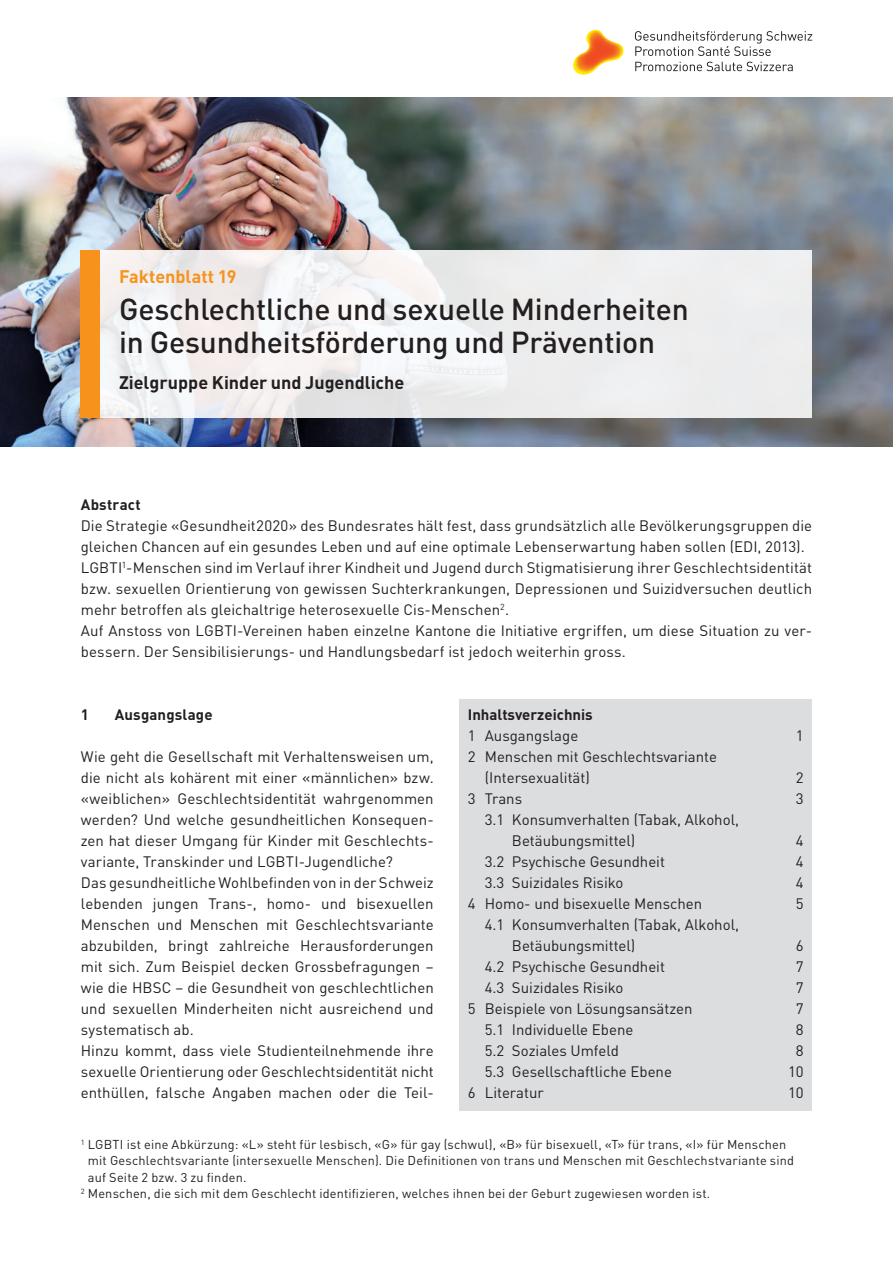
<style>
.page{position:relative;width:893px;height:1263px;background:#fff}
.page>*{position:absolute;margin:0;border:0;box-sizing:border-box;transform-origin:0 0}
.t1{font:500 30px/33px "DINOT";letter-spacing:-.005em;color:#231f20}
.t2{font:700 18px "DINOT";color:#231f20}
.t3{font:700 18px "DINOT";color:#f7931d}
.t4{font:15px/21px "DINOT";letter-spacing:.005em;color:#231f20}
.t5{font:700 15px "DINOT";letter-spacing:.005em;color:#231f20}
.t6{font:12.75px "DINOT";letter-spacing:.015em;color:#231f20}
</style>
<div class="page">
<img style="left:0;top:98px;width:893px;height:349px">
<div style="left:459px;top:699px;width:353px;height:412px;background:#dcdddf"></div>
<div style="left:81px;top:250px;width:731px;height:168px;background:linear-gradient(to bottom,#f1f0f0,#eeeeef)"></div>
<div style="left:81px;top:250px;width:19px;height:168px;background:#f7931d"></div>
<img style="left:573px;top:30px;width:51px;height:45px">
<svg style="left:635px;top:31px;width:177px;height:25px"></svg>
<svg style="left:635px;top:62px;width:158px;height:9px"></svg>
<p class="t3" style="left:119px;top:264px;width:119px">Faktenblatt 19</p>
<h1 class="t1" style="left:119px;top:292px;width:571px">Geschlechtliche und sexuelle Minderheiten in Gesundheitsförderung und Prävention</h1>
<p class="t2" style="left:119px;top:371px;width:287px">Zielgruppe Kinder und Jugendliche</p>
<p class="t5" style="left:81px;top:494px;width:62px">Abstract</p>
<p class="t4" style="left:81px;top:514px;width:733px">Die Strategie «Gesundheit2020» des Bundesrates hält fest, dass grundsätzlich alle Bevölkerungsgruppen die gleichen Chancen auf ein gesundes Leben und auf eine optimale Lebenserwartung haben sollen (EDI, 2013).<br>LGBTI<sup>1</sup>-Menschen sind im Verlauf ihrer Kindheit und Jugend durch Stigmatisierung ihrer Geschlechtsidentität bzw. sexuellen Orientierung von gewissen Suchterkrankungen, Depressionen und Suizidversuchen deutlich mehr betroffen als gleichaltrige heterosexuelle Cis-Menschen<sup>2</sup>.<br>Auf Anstoss von LGBTI-Vereinen haben einzelne Kantone die Initiative ergriffen, um diese Situation zu ver&shy;bessern. Der Sensibilisierungs- und Handlungsbedarf ist jedoch weiterhin gross.</p>
<p class="t5" style="left:81px;top:704px;width:10px">1</p>
<p class="t5" style="left:115px;top:704px;width:99px">Ausgangslage</p>
<p class="t4" style="left:81px;top:745px;width:354px">Wie geht die Gesellschaft mit Verhaltensweisen um, die nicht als kohärent mit einer «männlichen» bzw. «weiblichen» Geschlechtsidentität wahrgenommen werden? Und welche gesundheitlichen Konsequen&shy;zen hat dieser Umgang für Kinder mit Geschlechts&shy;variante, Transkinder und LGBTI-Jugendliche?<br>Das gesundheitliche Wohlbefinden von in der Schweiz lebenden jungen Trans-, homo- und bisexuellen Menschen und Menschen mit Geschlechtsvariante abzubilden, bringt zahlreiche Herausforderungen mit sich. Zum Beispiel decken Grossbefragungen – wie die HBSC – die Gesundheit von geschlechtlichen und sexuellen Minderheiten nicht ausreichend und systematisch ab.<br>Hinzu kommt, dass viele Studienteilnehmende ihre sexuelle Orientierung oder Geschlechtsidentität nicht enthüllen, falsche Angaben machen oder die Teil-</p>
<p class="t5" style="left:468px;top:704px;width:127px">Inhaltsverzeichnis</p>
<p class="t4" style="left:468px;top:724px;width:112px">1 Ausgangslage</p>
<p class="t4" style="left:796px;top:724px;width:9px">1</p>
<p class="t4" style="left:485px;top:745px;width:234px;text-indent:-17px">2 Menschen mit Geschlechtsvariante (Intersexualität)</p>
<p class="t4" style="left:796px;top:766px;width:9px">2</p>
<p class="t4" style="left:468px;top:787px;width:56px">3 Trans</p>
<p class="t4" style="left:796px;top:787px;width:9px">3</p>
<p class="t4" style="left:512px;top:808px;width:229px;text-indent:-27px">3.1 Konsumverhalten (Tabak, Alkohol,<br>Betäubungsmittel)</p>
<p class="t4" style="left:796px;top:829px;width:9px">4</p>
<p class="t4" style="left:485px;top:850px;width:182px">3.2 Psychische Gesundheit</p>
<p class="t4" style="left:796px;top:850px;width:9px">4</p>
<p class="t4" style="left:485px;top:871px;width:140px">3.3 Suizidales Risiko</p>
<p class="t4" style="left:796px;top:871px;width:9px">4</p>
<p class="t4" style="left:468px;top:892px;width:236px">4 Homo- und bisexuelle Menschen</p>
<p class="t4" style="left:796px;top:892px;width:9px">5</p>
<p class="t4" style="left:512px;top:913px;width:229px;text-indent:-27px">4.1 Konsumverhalten (Tabak, Alkohol,<br>Betäubungsmittel)</p>
<p class="t4" style="left:796px;top:934px;width:9px">6</p>
<p class="t4" style="left:485px;top:955px;width:182px">4.2 Psychische Gesundheit</p>
<p class="t4" style="left:796px;top:955px;width:9px">7</p>
<p class="t4" style="left:485px;top:976px;width:140px">4.3 Suizidales Risiko</p>
<p class="t4" style="left:796px;top:976px;width:9px">7</p>
<p class="t4" style="left:468px;top:997px;width:226px">5 Beispiele von Lösungsansätzen</p>
<p class="t4" style="left:796px;top:997px;width:9px">7</p>
<p class="t4" style="left:485px;top:1018px;width:150px">5.1 Individuelle Ebene</p>
<p class="t4" style="left:796px;top:1018px;width:9px">8</p>
<p class="t4" style="left:485px;top:1039px;width:136px">5.2 Soziales Umfeld</p>
<p class="t4" style="left:796px;top:1039px;width:9px">8</p>
<p class="t4" style="left:485px;top:1060px;width:189px">5.3 Gesellschaftliche Ebene</p>
<p class="t4" style="left:788px;top:1060px;width:17px">10</p>
<p class="t4" style="left:468px;top:1081px;width:77px">6 Literatur</p>
<p class="t4" style="left:788px;top:1081px;width:17px">10</p>
<p class="t6" style="left:81px;top:1136px;width:707px"><sup>1</sup> LGBTI ist eine Abkürzung: «L» steht für lesbisch, «G» für gay (schwul), «B» für bisexuell, «T» für trans, «I» für Menschen</p>
<p class="t6" style="left:88px;top:1152px;width:708px">mit Geschlechtsvariante (intersexuelle Menschen). Die Definitionen von trans und Menschen mit Geschlechstvariante sind</p>
<p class="t6" style="left:88px;top:1169px;width:160px">auf Seite 2 bzw. 3 zu finden.</p>
<p class="t6" style="left:81px;top:1185px;width:631px"><sup>2</sup> Menschen, die sich mit dem Geschlecht identifizieren, welches ihnen bei der Geburt zugewiesen worden ist.</p>
</div>
